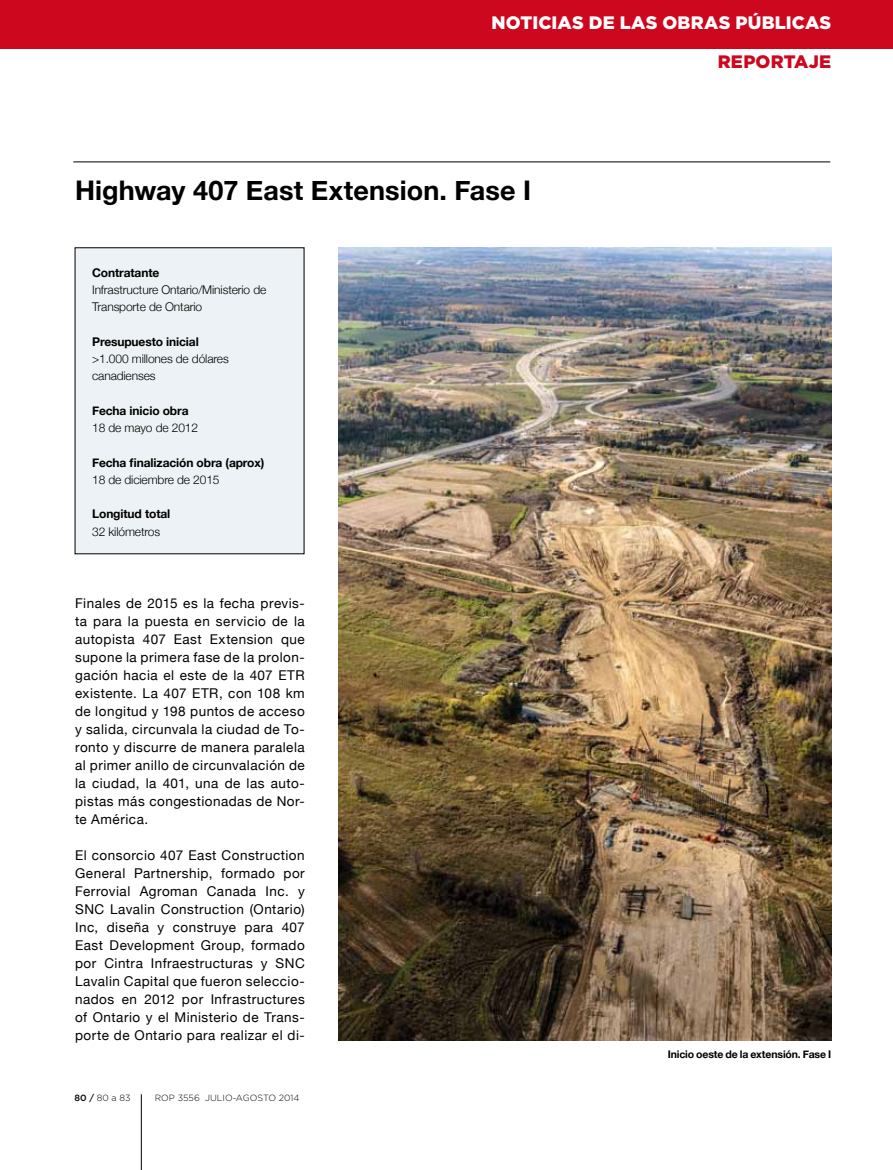
<style>
.page{position:relative;width:893px;height:1170px;background:#fff}
.page>*{position:absolute;margin:0;border:0;box-sizing:border-box;transform-origin:0 0}
.t1{font:700 27px "Helvetica Neue";color:#000}
.t2{font:900 18px "Gotham";letter-spacing:.01em;color:#fff}
.t3{font:900 18px "Gotham";letter-spacing:.01em;color:#cd071e}
.t4{font:13.5px/18px "Helvetica Neue";letter-spacing:.035em;color:#000;text-align:justify}
.t5{font:300 12px/17.2px "Helvetica Neue";letter-spacing:-.01em;color:#000}
.t6{font:700 12px "Helvetica Neue";letter-spacing:-.01em;color:#000}
.t7{font:700 10.5px "Helvetica Neue";letter-spacing:-.015em;color:#000}
.t8{font:300 9px "Gotham";color:#000}
.s1{font-weight:500}
</style>
<div class="page">
<hr style="left:141px;top:1094px;width:1px;height:75px;background:#000">
<div style="left:75px;top:248px;width:229px;height:305px;background:#ecf2f5"></div>
<img style="left:338px;top:248px;width:493px;height:792px">
<hr style="left:73px;top:162px;width:757px;height:1px;background:#000">
<div style="left:0;top:0;width:893px;height:48px;background:#cd071e"></div>
<h2 class="t2" style="left:492px;top:10px;width:341px">NOTICIAS DE LAS OBRAS PÚBLICAS</h2>
<h1 class="t1" style="left:75px;top:174px;width:457px">Highway 407 East Extension. Fase I</h1>
<p class="t6" style="left:92px;top:265px;width:69px">Contratante</p>
<p class="t5" style="left:92px;top:281px;width:176px">Infrastructure Ontario/Ministerio de<br>Transporte de Ontario</p>
<p class="t6" style="left:92px;top:334px;width:108px">Presupuesto inicial</p>
<p class="t5" style="left:92px;top:350px;width:138px">&gt;1.000 millones de dólares canadienses</p>
<p class="t6" style="left:92px;top:403px;width:98px">Fecha inicio obra</p>
<p class="t5" style="left:92px;top:419px;width:108px">18 de mayo de 2012</p>
<p class="t6" style="left:92px;top:455px;width:174px">Fecha finalización obra (aprox)</p>
<p class="t5" style="left:92px;top:470px;width:129px">18 de diciembre de 2015</p>
<p class="t6" style="left:92px;top:506px;width:80px">Longitud total</p>
<p class="t5" style="left:92px;top:522px;width:70px">32 kilómetros</p>
<p class="t4" style="left:75px;top:594px;width:231px">Finales de 2015 es la fecha previs&shy;ta para la puesta en servicio de la autopista 407 East Extension que supone la primera fase de la prolon&shy;gación hacia el este de la 407 ETR existente. La 407 ETR, con 108 km de longitud y 198 puntos de acceso y salida, circunvala la ciudad de To&shy;ronto y discurre de manera paralela al primer anillo de circunvalación de la ciudad, la 401, una de las auto&shy;pistas más congestionadas de Nor&shy;te América.</p>
<p class="t4" style="left:75px;top:846px;width:231px">El consorcio 407 East Construction General Partnership, formado por Ferrovial Agroman Canada Inc. y SNC Lavalin Construction (Ontario)<br>Inc, diseña y construye para 407<br>East Development Group, formado por Cintra Infraestructuras y SNC Lavalin Capital que fueron seleccio&shy;nados en 2012 por Infrastructures of Ontario y el Ministerio de Trans&shy;porte de Ontario para realizar el di-</p>
<p class="t8" style="left:74px;top:1092px;width:58px"><span class="s1">80 /</span> 80 a 83</p>
<p class="t8" style="left:155px;top:1092px;width:146px">ROP 3556 JULIO-AGOSTO 2014</p>
<h2 class="t3" style="left:718px;top:50px;width:115px">REPORTAJE</h2>
<p class="t7" style="left:668px;top:1047px;width:165px">Inicio oeste de la extensión. Fase I</p>
</div>
